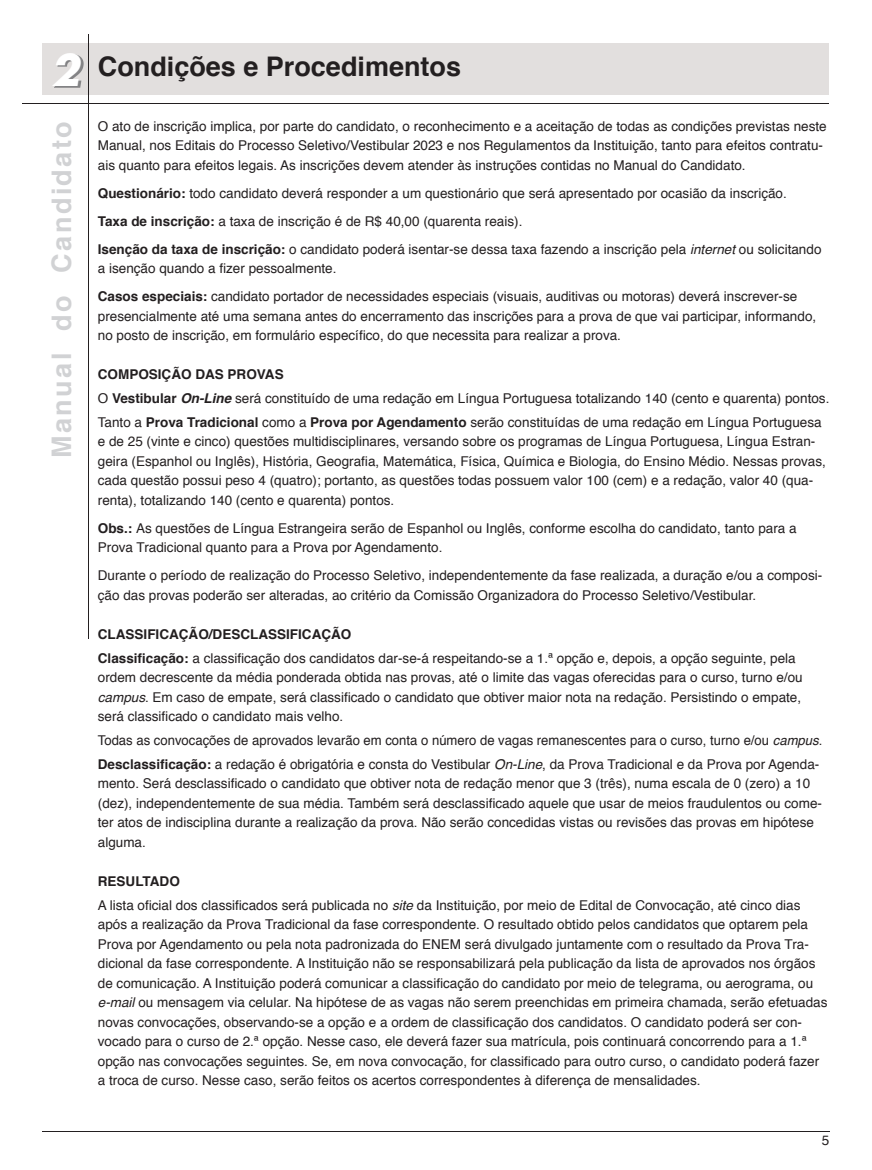
<style>
.page{position:relative;width:872px;height:1170px;background:#fff}
.page>*{position:absolute;margin:0;border:0;box-sizing:border-box;transform-origin:0 0}
.t1{font:italic 700 42px "Futura";color:#fff}
.t2{font:700 27px "Helvetica";color:#231f20}
.t3{font:700 27px "Helvetica";letter-spacing:.09em;color:#d1d2d4}
.t4{font:13.5px/19.5px "Helvetica";color:#231f20}
.s1{font-weight:700}
.s2{font-style:italic}
.s3{font-weight:700;font-style:italic}
</style>
<div class="page">
<hr style="left:42px;top:1131px;width:787px;height:1px;background:#231f20">
<div style="left:43px;top:43px;width:786px;height:52px;background:#e2dfde"></div>
<hr style="left:23px;top:103px;width:806px;height:1px;background:#231f20">
<hr style="left:89px;top:35px;width:1px;height:603px;background:#231f20">
<img style="left:54px;top:55px;width:29px;height:33px">
<h1 class="t1" style="left:51px;top:41px;width:30px">2</h1>
<h2 class="t3" style="left:40px;top:458px;width:338px;rotate:-90deg">Manual do Candidato</h2>
<h2 class="t2" style="left:98px;top:45px;width:365px">Condições e Procedimentos</h2>
<p class="t4" style="left:98px;top:116px;width:730px">O ato de inscrição implica, por parte do candidato, o reconhecimento e a aceitação de todas as condições previstas neste<br>Manual, nos Editais do Processo Seletivo/Vestibular 2023 e nos Regulamentos da Instituição, tanto para efeitos contratu&shy;ais quanto para efeitos legais. As inscrições devem atender às instruções contidas no Manual do Candidato.</p>
<p class="t4" style="left:98px;top:179px;width:725px;line-height:28px"><span class="s1">Questionário:</span> todo candidato deverá responder a um questionário que será apresentado por ocasião da inscrição.<br><span class="s1">Taxa de inscrição:</span> a taxa de inscrição é de R$ 40,00 (quarenta reais).<br><span class="s1">Isenção da taxa de inscrição:</span> o candidato poderá isentar-se dessa taxa fazendo a inscrição pela <span class="s2">internet</span> ou solicitando</p>
<p class="t4" style="left:98px;top:255px;width:701px;line-height:28px">a isenção quando a fizer pessoalmente.<br><span class="s1">Casos especiais:</span> candidato portador de necessidades especiais (visuais, auditivas ou motoras) deverá inscrever-se</p>
<p class="t4" style="left:98px;top:306px;width:720px">presencialmente até uma semana antes do encerramento das inscrições para a prova de que vai participar, informando, no posto de inscrição, em formulário específico, do que necessita para realizar a prova.</p>
<p class="t4" style="left:98px;top:363px;width:733px;line-height:23.7px"><span class="s1">COMPOSIÇÃO DAS PROVAS<br></span>O <span class="s1">Vestibular</span> <span class="s3">On-Line</span> será constituído de uma redação em Língua Portuguesa totalizando 140 (cento e quarenta) pontos.<br>Tanto a <span class="s1">Prova Tradicional</span> como a <span class="s1">Prova por Agendamento</span> serão constituídas de uma redação em Língua Portuguesa</p>
<p class="t4" style="left:98px;top:432px;width:729px">e de 25 (vinte e cinco) questões multidisciplinares, versando sobre os programas de Língua Portuguesa, Língua Estran&shy;geira (Espanhol ou Inglês), História, Geografia, Matemática, Física, Química e Biologia, do Ensino Médio. Nessas provas, cada questão possui peso 4 (quatro); portanto, as questões todas possuem valor 100 (cem) e a redação, valor 40 (qua&shy;renta), totalizando 140 (cento e quarenta) pontos.</p>
<p class="t4" style="left:98px;top:518px;width:700px"><span class="s1">Obs.:</span> As questões de Língua Estrangeira serão de Espanhol ou Inglês, conforme escolha do candidato, tanto para a<br>Prova Tradicional quanto para a Prova por Agendamento.</p>
<p class="t4" style="left:98px;top:566px;width:726px">Durante o período de realização do Processo Seletivo, independentemente da fase realizada, a duração e/ou a composi&shy;ção das provas poderão ser alteradas, ao critério da Comissão Organizadora do Processo Seletivo/Vestibular.</p>
<p class="t4" style="left:98px;top:622px;width:699px;line-height:23.7px"><span class="s1">CLASSIFICAÇÃO/DESCLASSIFICAÇÃO<br>Classificação:</span> a classificação dos candidatos dar-se-á respeitando-se a 1.ª opção e, depois, a opção seguinte, pela</p>
<p class="t4" style="left:98px;top:668px;width:706px;text-align:justify">ordem decrescente da média ponderada obtida nas provas, até o limite das vagas oferecidas para o curso, turno e/ou <span class="s2">campus</span>. Em caso de empate, será classificado o candidato que obtiver maior nota na redação. Persistindo o empate, será classificado o candidato mais velho.</p>
<p class="t4" style="left:98px;top:728px;width:726px;line-height:23.7px">Todas as convocações de aprovados levarão em conta o número de vagas remanescentes para o curso, turno e/ou <span class="s2">campus</span>.<br><span class="s1">Desclassificação:</span> a redação é obrigatória e consta do Vestibular <span class="s2">On-Line</span>, da Prova Tradicional e da Prova por Agenda-</p>
<p class="t4" style="left:98px;top:774px;width:725px">mento. Será desclassificado o candidato que obtiver nota de redação menor que 3 (três), numa escala de 0 (zero) a 10 (dez), independentemente de sua média. Também será desclassificado aquele que usar de meios fraudulentos ou come&shy;ter atos de indisciplina durante a realização da prova. Não serão concedidas vistas ou revisões das provas em hipótese alguma.</p>
<p class="t4" style="left:98px;top:869px;width:704px;line-height:23.7px"><span class="s1">RESULTADO<br></span>A lista oficial dos classificados será publicada no <span class="s2">site</span> da Instituição, por meio de Edital de Convocação, até cinco dias</p>
<p class="t4" style="left:98px;top:914px;width:731px">após a realização da Prova Tradicional da fase correspondente. O resultado obtido pelos candidatos que optarem pela Prova por Agendamento ou pela nota padronizada do ENEM será divulgado juntamente com o resultado da Prova Tra&shy;dicional da fase correspondente. A Instituição não se responsabilizará pela publicação da lista de aprovados nos órgãos de comunicação. A Instituição poderá comunicar a classificação do candidato por meio de telegrama, ou aerograma, ou <span class="s2">e-mail</span> ou mensagem via celular. Na hipótese de as vagas não serem preenchidas em primeira chamada, serão efetuadas novas convocações, observando-se a opção e a ordem de classificação dos candidatos. O candidato poderá ser con&shy;vocado para o curso de 2.ª opção. Nesse caso, ele deverá fazer sua matrícula, pois continuará concorrendo para a 1.ª opção nas convocações seguintes. Se, em nova convocação, for classificado para outro curso, o candidato poderá fazer a troca de curso. Nesse caso, serão feitos os acertos correspondentes à diferença de mensalidades.</p>
<p class="t4" style="left:822px;top:1131px;width:9px">5</p>
</div>
